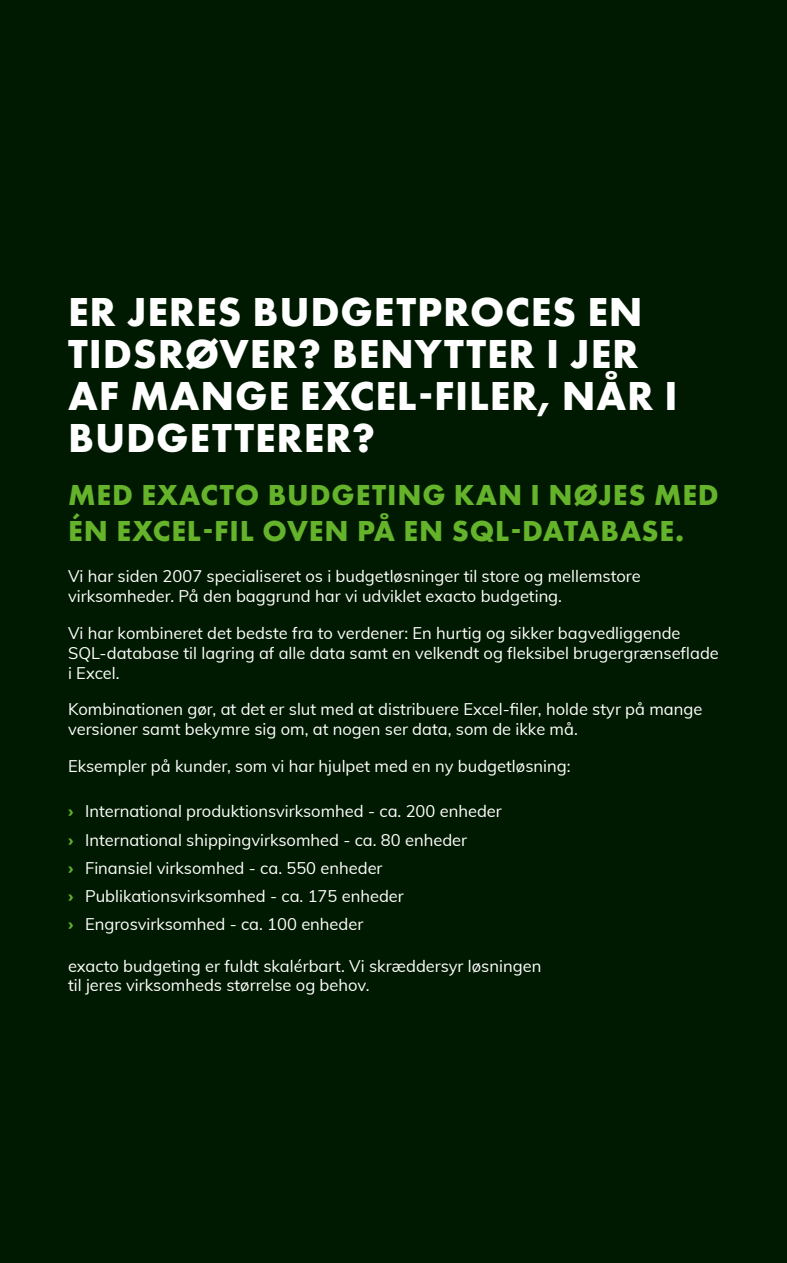
<style>
.page{position:relative;width:787px;height:1263px;background:#001a01}
.page>*{position:absolute;margin:0;border:0;box-sizing:border-box;transform-origin:0 0}
.t1{font:700 42px/42px "Futura PT";letter-spacing:.02em;color:#fff}
.t2{font:700 30px/36px "Futura PT";letter-spacing:.03em;color:#64b32b}
.t3{font:16.5px/19.8px "Muli";color:#fff}
.s1{font-weight:900;color:#64b32b}
</style>
<div class="page">
<h1 class="t1" style="left:68px;top:290px;width:611px">ER JERES BUDGETPROCES EN<br>TIDSRØVER? BENYTTER I JER<br>AF MANGE EXCEL-FILER, NÅR I<br>BUDGETTERER?</h1>
<h2 class="t2" style="left:68px;top:476px;width:652px">MED EXACTO BUDGETING KAN I NØJES MED<br>ÉN EXCEL-FIL OVEN PÅ EN SQL-DATABASE.</h2>
<p class="t3" style="left:68px;top:566px;width:574px">Vi har siden 2007 specialiseret os i budgetløsninger til store og mellemstore virksomheder. På den baggrund har vi udviklet exacto budgeting.</p>
<p class="t3" style="left:68px;top:622px;width:652px">Vi har kombineret det bedste fra to verdener: En hurtig og sikker bagvedliggende<br>SQL-database til lagring af alle data samt en velkendt og fleksibel brugergrænseflade i Excel.</p>
<p class="t3" style="left:68px;top:699px;width:636px">Kombinationen gør, at det er slut med at distribuere Excel-filer, holde styr på mange versioner samt bekymre sig om, at nogen ser data, som de ikke må.</p>
<p class="t3" style="left:68px;top:755px;width:504px">Eksempler på kunder, som vi har hjulpet med en ny budgetløsning:</p>
<p class="t3" style="left:68px;top:796px;width:435px;line-height:28.3px"><span class="s1">›</span> International produktionsvirksomhed - ca. 200 enheder <span class="s1">›</span> International shippingvirksomhed - ca. 80 enheder<br><span class="s1">›</span> Finansiel virksomhed - ca. 550 enheder<br><span class="s1">›</span> Publikationsvirksomhed - ca. 175 enheder<br><span class="s1">›</span> Engrosvirksomhed - ca. 100 enheder</p>
<p class="t3" style="left:68px;top:955px;width:475px">exacto budgeting er fuldt skalérbart. Vi skræddersyr løsningen til jeres virksomheds størrelse og behov.</p>
</div>
